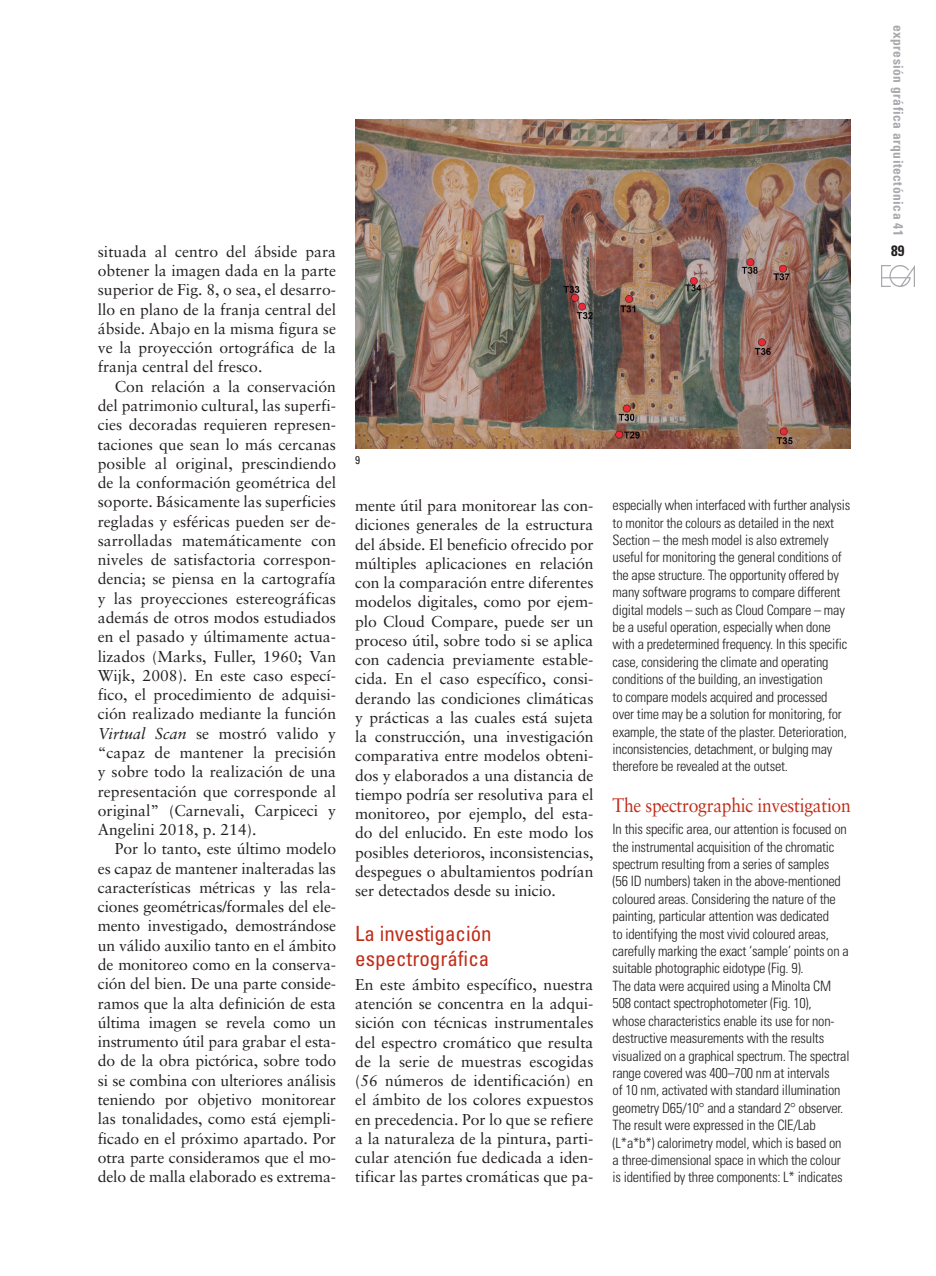
<style>
.page{position:relative;width:936px;height:1276px;background:#fff}
.page>*{position:absolute;margin:0;border:0;box-sizing:border-box;transform-origin:0 0}
.TITULAR_1_CAST{font:condensed 21px/25.5px "Univers";color:#c02d19}
.TITULAR_1_INGLES{font:19.5px "Sabon";letter-spacing:-.015em;color:#c02d19;scale:.9 1}
.t1{font:15.75px/19.2px "Sabon";color:#231f20;text-align:justify}
.t2{font:700 condensed 15px "Univers";color:#231f20}
.t3{font:300 condensed 14.25px/17.4px "Univers";letter-spacing:-.015em;color:#231f20}
.t4{font:700 condensed 13.5px "Univers";letter-spacing:.035em;color:#a8a9ad}
.PIES_DE_FOTO_INGLES{font:condensed 11.25px "Univers";color:#231f20}
.s1{font-style:italic}
</style>
<div class="page">
<img style="left:881px;top:265px;width:33px;height:21px">
<img style="left:355px;top:119px;width:495px;height:329px">
<p class="t1" style="left:98px;top:241px;width:240px">situada al centro del ábside para obtener la imagen dada en la parte superior de Fig. 8, o sea, el desarro&shy;llo en plano de la franja central del ábside. Abajo en la misma figura se ve la proyección ortográfica de la franja central del fresco.</p>
<p class="t1" style="left:98px;top:376px;width:240px;text-indent:17px">Con relación a la conservación del patrimonio cultural, las superfi&shy;cies decoradas requieren represen&shy;taciones que sean lo más cercanas posible al original, prescindiendo de la conformación geométrica del soporte. Básicamente las superficies regladas y esféricas pueden ser de&shy;sarrolladas matemáticamente con niveles de satisfactoria correspon&shy;dencia; se piensa en la cartografía y las proyecciones estereográficas además de otros modos estudiados en el pasado y últimamente actua&shy;lizados (Marks, Fuller, 1960; Van Wijk, 2008). En este caso especí&shy;fico, el procedimiento de adquisi&shy;ción realizado mediante la función <span class="s1">Virtual Scan</span> se mostró valido y “capaz de mantener la precisión y sobre todo la realización de una representación que corresponde al original” (Carnevali, Carpiceci y Angelini 2018, p. 214).</p>
<p class="t1" style="left:98px;top:839px;width:240px;text-indent:17px">Por lo tanto, este último modelo es capaz de mantener inalteradas las características métricas y las rela&shy;ciones geométricas/formales del ele&shy;mento investigado, demostrándose un válido auxilio tanto en el ámbito de monitoreo como en la conserva&shy;ción del bien. De una parte conside&shy;ramos que la alta definición de esta última imagen se revela como un instrumento útil para grabar el esta&shy;do de la obra pictórica, sobre todo si se combina con ulteriores análisis teniendo por objetivo monitorear las tonalidades, como está ejempli&shy;ficado en el próximo apartado. Por otra parte consideramos que el mo&shy;delo de malla elaborado es extrema-</p>
<p class="PIES_DE_FOTO_INGLES" style="left:355px;top:453px;width:6px">9</p>
<p class="t1" style="left:355px;top:496px;width:240px">mente útil para monitorear las con&shy;diciones generales de la estructura del ábside. El beneficio ofrecido por múltiples aplicaciones en relación con la comparación entre diferentes modelos digitales, como por ejem&shy;plo Cloud Compare, puede ser un proceso útil, sobre todo si se aplica con cadencia previamente estable&shy;cida. En el caso específico, consi&shy;derando las condiciones climáticas y prácticas a las cuales está sujeta la construcción, una investigación comparativa entre modelos obteni&shy;dos y elaborados a una distancia de tiempo podría ser resolutiva para el monitoreo, por ejemplo, del esta&shy;do del enlucido. En este modo los posibles deterioros, inconsistencias, despegues o abultamientos podrían ser detectados desde su inicio.</p>
<p class="TITULAR_1_CAST" style="left:355px;top:920px;width:138px">La investigación espectrográfica</p>
<p class="t1" style="left:355px;top:974px;width:240px">En este ámbito específico, nuestra atención se concentra en la adqui&shy;sición con técnicas instrumentales del espectro cromático que resulta de la serie de muestras escogidas (56 números de identificación) en el ámbito de los colores expuestos en precedencia. Por lo que se refiere a la naturaleza de la pintura, parti&shy;cular atención fue dedicada a iden&shy;tificar las partes cromáticas que pa-</p>
<p class="t3" style="left:612px;top:496px;width:239px">especially when interfaced with further analysis to monitor the colours as detailed in the next Section – the mesh model is also extremely useful for monitoring the general conditions of the apse structure. The opportunity offered by many software programs to compare different digital models – such as Cloud Compare – may be a useful operation, especially when done with a predetermined frequency. In this specific case, considering the climate and operating conditions of the building, an investigation<br>to compare models acquired and processed over time may be a solution for monitoring, for example, the state of the plaster. Deterioration, inconsistencies, detachment, or bulging may therefore be revealed at the outset.</p>
<p class="TITULAR_1_INGLES" style="left:612px;top:794px;width:266px">The spectrographic investigation</p>
<p class="t3" style="left:612px;top:820px;width:238px">In this specific area, our attention is focused on the instrumental acquisition of the chromatic spectrum resulting from a series of samples<br>(56 ID numbers) taken in the above-mentioned coloured areas. Considering the nature of the painting, particular attention was dedicated<br>to identifying the most vivid coloured areas, carefully marking the exact ‘sample’ points on a suitable photographic eidotype (Fig. 9).</p>
<p class="t3" style="left:612px;top:977px;width:238px">The data were acquired using a Minolta CM 508 contact spectrophotometer (Fig. 10),<br>whose characteristics enable its use for non&shy;destructive measurements with the results visualized on a graphical spectrum. The spectral range covered was 400–700 nm at intervals<br>of 10 nm, activated with standard illumination geometry D65/10° and a standard 2° observer.<br>The result were expressed in the CIE/Lab (L*a*b*) calorimetry model, which is based on a three-dimensional space in which the colour is identified by three components: L* indicates</p>
<p class="t4" style="left:906px;top:25px;width:213px;rotate:90deg">expresión gráfica arquitectónica 41</p>
<p class="t2" style="left:891px;top:242px;width:15px">89</p>
</div>
